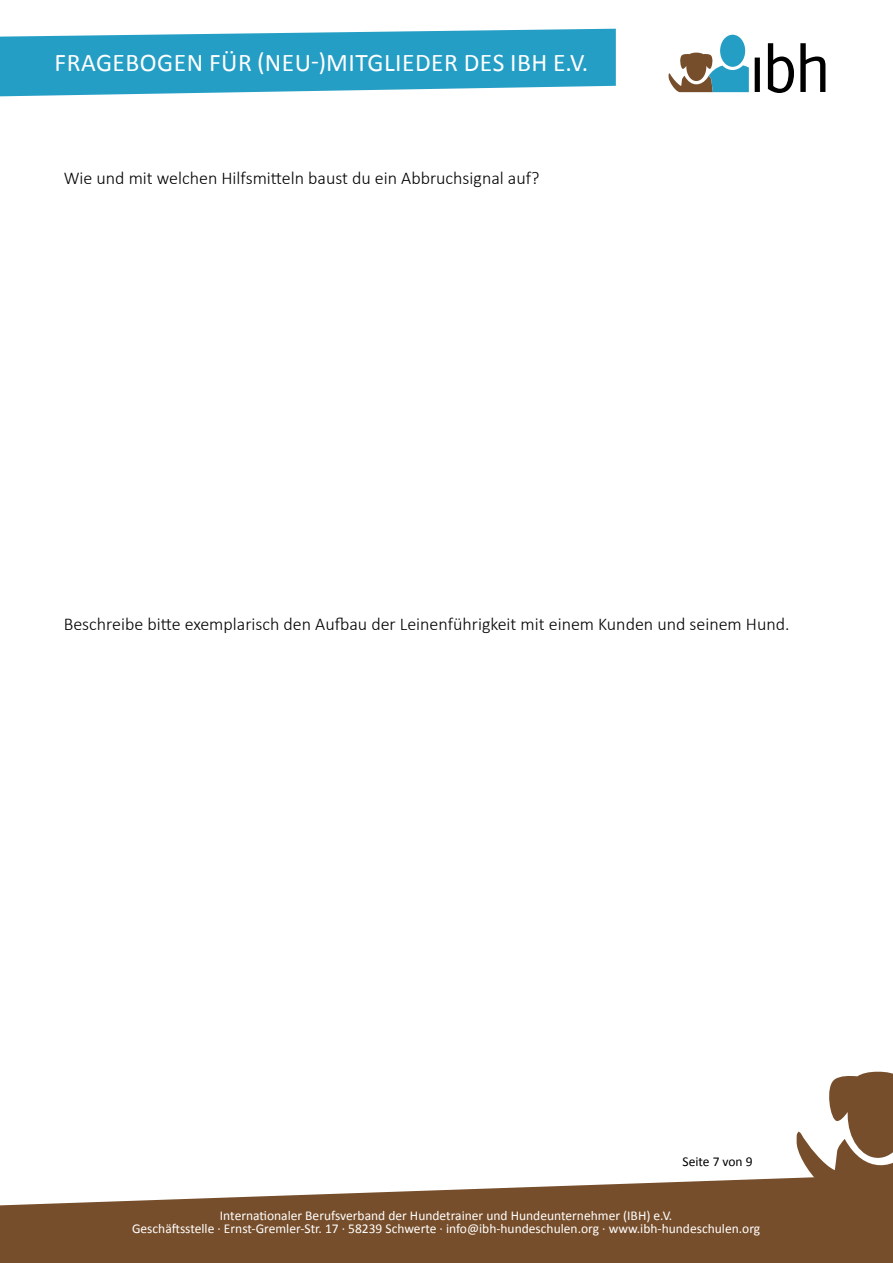
<style>
.page{position:relative;width:893px;height:1263px;background:#fff}
.page>*{position:absolute;margin:0;border:0;box-sizing:border-box;transform-origin:0 0}
.t1{font:25.5px "Calibri";letter-spacing:.02em;color:#fff}
.t2{font:300 18px "Calibri";color:#000}
.t3{font:13.5px/13.5px "Calibri";color:#fff;text-align:center}
.t4{font:13.5px "Calibri";color:#000}
</style>
<div class="page">
<svg style="left:0;top:1177px;width:893px;height:86px;background:#8b694b"></svg>
<svg style="left:796px;top:1072px;width:97px;height:117px"></svg>
<svg style="left:668px;top:53px;width:81px;height:39px"></svg>
<div style="left:720px;top:35px;width:25px;height:32px;background:#259ec5;border-radius:50%"></div>
<svg style="left:755px;top:43px;width:70px;height:50px"></svg>
<svg style="left:0;top:29px;width:616px;height:68px;background:#43abcd"></svg>
<h1 class="t1" style="left:54px;top:45px;width:535px">FRAGEBOGEN FÜR (NEU-)MITGLIEDER DES IBH E.V.</h1>
<h2 class="t2" style="left:64px;top:166px;width:477px">Wie und mit welchen Hilfsmitteln baust du ein Abbruchsignal auf?</h2>
<h2 class="t2" style="left:64px;top:613px;width:727px">Beschreibe bitte exemplarisch den Aufbau der Leinenführigkeit mit einem Kunden und seinem Hund.</h2>
<p class="t4" style="left:682px;top:1152px;width:72px">Seite 7 von 9</p>
<p class="t3" style="left:132px;top:1208px;width:630px">Internationaler Berufsverband der Hundetrainer und Hundeunternehmer (IBH) e.V.<br>Geschäftsstelle · Ernst-Gremler-Str. 17 · 58239 Schwerte · info@ibh-hundeschulen.org · www.ibh-hundeschulen.org</p>
</div>
